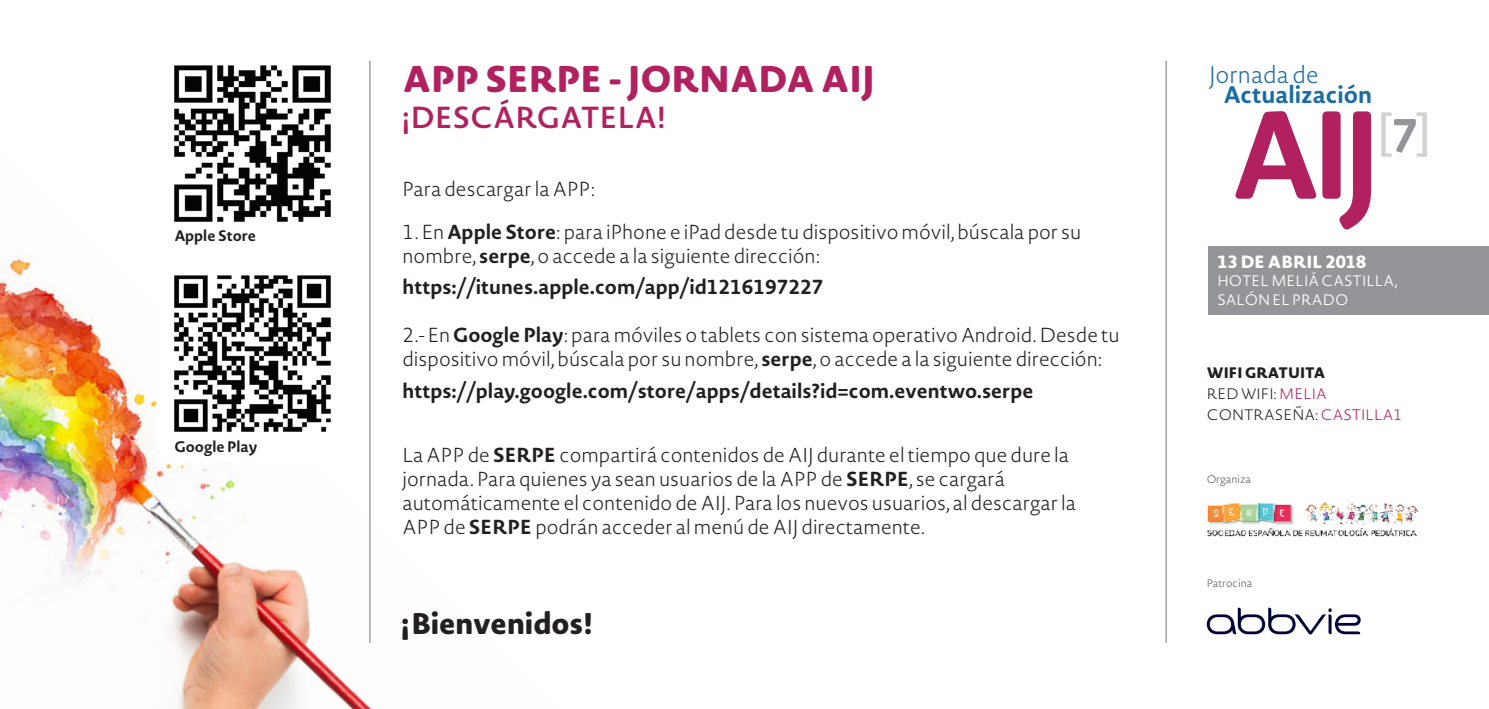
<style>
.page{position:relative;width:1489px;height:709px;background:#fff}
.page>*{position:absolute;margin:0;border:0;box-sizing:border-box;transform-origin:0 0}
.t1{font:800 36.75px "Novel Sans Rd Pro";color:#b1205f}
.t2{font:600 30px "Novel Sans Rd Pro";color:#b1205f}
.t3{font:800 29.5px "Novel Sans Rd Pro";color:#231f20}
.t4{font:700 23.5px "Novel Sans Rd Pro";color:#1a6ca4}
.t5{font:200 23.5px "Novel Sans Rd Pro";color:#1a6ca4}
.t6{font:200 20px/24px "Novel Sans Rd Pro";color:#231f20}
.t7{font:700 20px "Novel Sans Rd Pro";color:#231f20}
.t8{font:800 17.5px "Novel Sans Rd Pro";color:#fff}
.t9{font:200 15px/20.5px "Novel Sans Rd Pro";color:#231f20}
.t10{font:300 15px/18px "Novel Sans Rd Pro";color:#fff}
.t11{font:700 15px "Novel Sans Rd Pro";color:#231f20}
.t12{font:200 10.75px "Novel Sans Rd Pro";color:#57585a}
.s1{font-weight:700}
.s2{font-weight:800}
.s3{color:#b1205f}
</style>
<div class="page">
<img style="left:0;top:152px;width:371px;height:557px">
<div style="left:139px;top:69px;width:209px;height:217px;background:#fff"></div>
<div style="left:158px;top:265px;width:200px;height:197px;background:#fff"></div>
<div style="left:1208px;top:246px;width:280px;height:68px;background:#939598"></div>
<svg style="left:1206px;top:607px;width:154px;height:27px"></svg>
<img style="left:1206px;top:501px;width:213px;height:36px">
<svg style="left:1235px;top:111px;width:81px;height:88px"></svg>
<div style="left:1322px;top:111px;width:18px;height:88px;background:#b1205f;border-radius:5px"></div>
<svg style="left:1338px;top:111px;width:32px;height:119px"></svg>
<svg style="left:1381px;top:112px;width:45px;height:45px"></svg>
<hr style="left:369px;top:61px;width:1px;height:581px;background:#939598">
<hr style="left:1165px;top:61px;width:1px;height:581px;background:#939598">
<img style="left:174px;top:275px;width:157px;height:157px">
<img style="left:174px;top:65px;width:157px;height:157px">
<p class="t11" style="left:174px;top:225px;width:83px">Apple Store</p>
<p class="t11" style="left:174px;top:435px;width:84px">Google Play</p>
<h1 class="t1" style="left:403px;top:52px;width:473px">APP SERPE - JORNADA AIJ</h1>
<h2 class="t2" style="left:403px;top:96px;width:264px">¡DESCÁRGATELA!</h2>
<p class="t6" style="left:402px;top:176px;width:194px">Para descargar la APP:</p>
<p class="t6" style="left:402px;top:219px;width:680px">1. En <span class="s1">Apple Store</span>: para iPhone e iPad desde tu dispositivo móvil, búscala por su nombre, <span class="s1">serpe</span>, o accede a la siguiente dirección:</p>
<p class="t7" style="left:402px;top:272px;width:422px">https://itunes.apple.com/app/id1216197227</p>
<p class="t6" style="left:402px;top:323px;width:718px">2.- En <span class="s1">Google Play</span>: para móviles o tablets con sistema operativo Android. Desde tu dispositivo móvil, búscala por su nombre, <span class="s1">serpe</span>, o accede a la siguiente dirección:</p>
<p class="t7" style="left:402px;top:376px;width:632px">https://play.google.com/store/apps/details?id=com.eventwo.serpe</p>
<p class="t6" style="left:402px;top:443px;width:675px">La APP de <span class="s1">SERPE</span> compartirá contenidos de AIJ durante el tiempo que dure la jornada. Para quienes ya sean usuarios de la APP de <span class="s1">SERPE</span>, se cargará automáticamente el contenido de AIJ. Para los nuevos usuarios, al descargar la APP de <span class="s1">SERPE</span> podrán acceder al menú de AIJ directamente.</p>
<h3 class="t3" style="left:403px;top:601px;width:191px">¡Bienvenidos!</h3>
<p class="t5" style="left:1209px;top:58px;width:111px">Jornada de</p>
<p class="t4" style="left:1223px;top:78px;width:150px">Actualización</p>
<p class="t8" style="left:1217px;top:249px;width:150px">13 DE ABRIL 2018</p>
<p class="t10" style="left:1217px;top:272px;width:182px">HOTEL MELIÁ CASTILLA,<br>SALÓN EL PRADO</p>
<p class="t9" style="left:1206px;top:363px;width:197px"><span class="s2">WIFI GRATUITA<br></span>RED WIFI: <span class="s3">MELIA<br></span>CONTRASEÑA: <span class="s3">CASTILLA1</span></p>
<p class="t12" style="left:1206px;top:471px;width:46px">Organiza</p>
<p class="t12" style="left:1206px;top:576px;width:47px">Patrocina</p>
</div>
